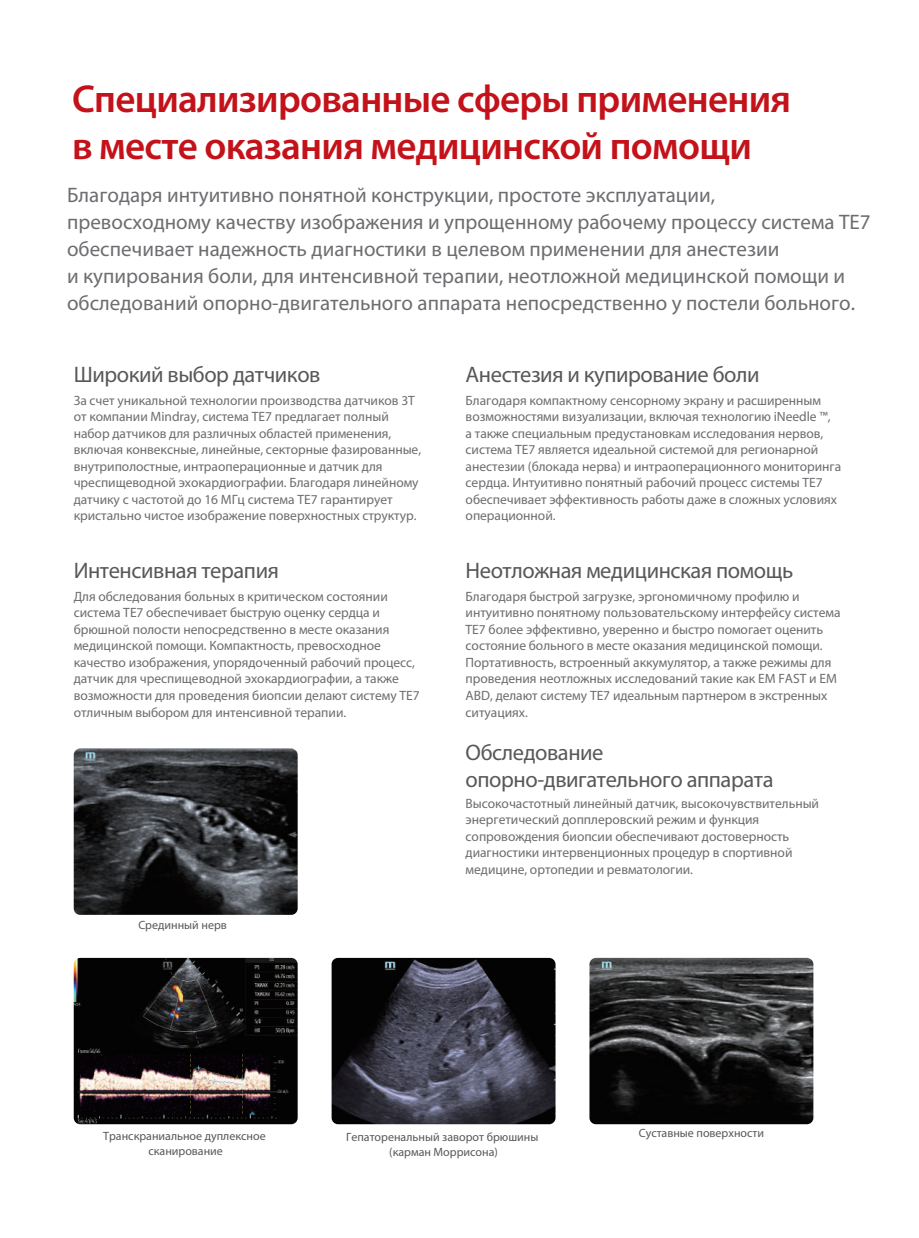
<style>
.page{position:relative;width:919px;height:1238px;background:#fff}
.page>*{position:absolute;margin:0;border:0;box-sizing:border-box;transform-origin:0 0}
.t1{font:600 39px/46.8px "Myriad Pro";letter-spacing:-.02em;color:#c4121a}
.t2{font:22.5px/27px "Myriad Pro";letter-spacing:-.02em;color:#57585a}
.t3{font:21px/27px "Myriad Pro";color:#6c6d70}
.t4{font:13.5px/16.5px "Myriad Pro";letter-spacing:-.005em;color:#6c6d70}
.t5{font:12px/14.4px "Myriad Pro";color:#57585a;text-align:center}
</style>
<div class="page">
<img style="left:331px;top:957px;width:224px;height:167px">
<img style="left:74px;top:957px;width:223px;height:167px">
<img style="left:74px;top:748px;width:223px;height:166px">
<img style="left:589px;top:957px;width:224px;height:167px">
<h1 class="t1" style="left:72px;top:75px;width:720px">Специализированные сферы применения в месте оказания медицинской помощи</h1>
<p class="t3" style="left:67px;top:181px;width:804px">Благодаря интуитивно понятной конструкции, простоте эксплуатации,<br>превосходному качеству изображения и упрощенному рабочему процессу система ТЕ7 обеспечивает надежность диагностики в целевом применении для анестезии<br>и купирования боли, для интенсивной терапии, неотложной медицинской помощи и обследований опорно-двигательного аппарата непосредственно у постели больного.</p>
<h2 class="t2" style="left:74px;top:361px;width:248px">Широкий выбор датчиков</h2>
<h2 class="t2" style="left:465px;top:361px;width:295px">Анестезия и купирование боли</h2>
<p class="t4" style="left:74px;top:391px;width:349px">За счет уникальной технологии производства датчиков 3Т от компании Mindray, система ТЕ7 предлагает полный набор датчиков для различных областей применения, включая конвексные, линейные, секторные фазированные, внутриполостные, интраоперационные и датчик для чреспищеводной эхокардиографии. Благодаря линейному датчику с частотой до 16 МГц система ТЕ7 гарантирует кристально чистое изображение поверхностных структур.</p>
<p class="t4" style="left:465px;top:391px;width:377px">Благодаря компактному сенсорному экрану и расширенным возможностями визуализации, включая технологию iNeedle ™,<br>а также специальным предустановкам исследования нервов, система ТЕ7 является идеальной системой для регионарной анестезии (блокада нерва) и интраоперационного мониторинга сердца. Интуитивно понятный рабочий процесс системы TE7 обеспечивает эффективность работы даже в сложных условиях операционной.</p>
<h2 class="t2" style="left:74px;top:557px;width:207px">Интенсивная терапия</h2>
<h2 class="t2" style="left:465px;top:557px;width:329px">Неотложная медицинская помощь</h2>
<p class="t4" style="left:74px;top:588px;width:347px">Для обследования больных в критическом состоянии система ТЕ7 обеспечивает быструю оценку сердца и брюшной полости непосредственно в месте оказания медицинской помощи. Компактность, превосходное качество изображения, упорядоченный рабочий процесс, датчик для чреспищеводной эхокардиографии, а также возможности для проведения биопсии делают систему TE7 отличным выбором для интенсивной терапии.</p>
<p class="t4" style="left:465px;top:588px;width:376px">Благодаря быстрой загрузке, эргономичному профилю и интуитивно понятному пользовательскому интерфейсу система ТЕ7 более эффективно, уверенно и быстро помогает оценить состояние больного в месте оказания медицинской помощи.<br>Портативность, встроенный аккумулятор, а также режимы для проведения неотложных исследований такие как EM FAST и EM ABD, делают систему TE7 идеальным партнером в экстренных ситуациях.</p>
<h2 class="t2" style="left:465px;top:738px;width:309px">Обследование опорно-двигательного аппарата</h2>
<p class="t4" style="left:465px;top:795px;width:355px">Высокочастотный линейный датчик, высокочувствительный энергетический допплеровский режим и функция сопровождения биопсии обеспечивают достоверность диагностики интервенционных процедур в спортивной медицине, ортопедии и ревматологии.</p>
<p class="t5" style="left:138px;top:917px;width:90px">Срединный нерв</p>
<p class="t5" style="left:103px;top:1128px;width:164px">Транскраниальное дуплексное сканирование</p>
<p class="t5" style="left:346px;top:1129px;width:194px">Гепаторенальный заворот брюшины (карман Моррисона)</p>
<p class="t5" style="left:638px;top:1125px;width:127px">Суставные поверхности</p>
</div>
